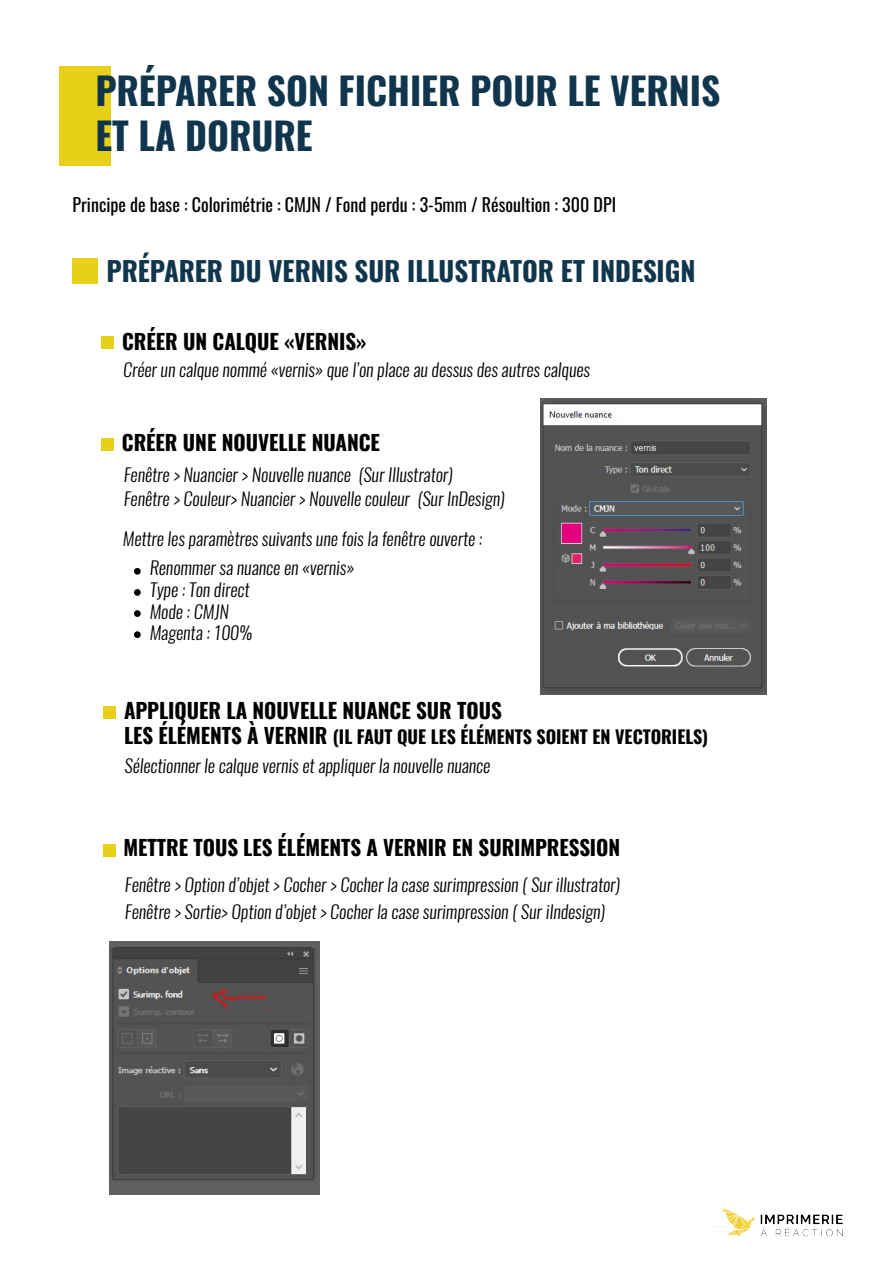
<style>
.page{position:relative;width:893px;height:1263px;background:#fff}
.page>*{position:absolute;margin:0;border:0;box-sizing:border-box;transform-origin:0 0}
.t1{font:700 37.5px/45px "Oswald";color:#10364d}
.t2{font:700 27px "Oswald";color:#10364d}
.t3{font:700 21px "Oswald";color:#000}
.t4{font:italic 300 18px/21.6px "Oswald";color:#000}
.t5{font:18px "Oswald";color:#000}
.t6{font:700 18px "Oswald";color:#000}
.s1{font-size:21px}
</style>
<div class="page">
<div style="left:59px;top:66px;width:52px;height:99px;background:#e8cf18"></div>
<div style="left:72px;top:258px;width:26px;height:25px;background:#e8cf18"></div>
<div style="left:101px;top:336px;width:13px;height:12px;background:#e8cf18"></div>
<div style="left:101px;top:438px;width:13px;height:13px;background:#e8cf18"></div>
<div style="left:103px;top:706px;width:13px;height:13px;background:#e8cf18"></div>
<div style="left:103px;top:844px;width:13px;height:12px;background:#e8cf18"></div>
<div style="left:134px;top:568px;width:7px;height:7px;background:#000;border-radius:50%"></div>
<div style="left:134px;top:589px;width:7px;height:7px;background:#000;border-radius:50%"></div>
<div style="left:134px;top:610px;width:7px;height:7px;background:#000;border-radius:50%"></div>
<div style="left:134px;top:631px;width:7px;height:7px;background:#000;border-radius:50%"></div>
<img style="left:722px;top:1208px;width:121px;height:29px">
<img style="left:110px;top:942px;width:210px;height:252px">
<img style="left:540px;top:398px;width:227px;height:297px">
<h1 class="t1" style="left:95px;top:65px;width:627px">PRÉPARER SON FICHIER POUR LE VERNIS<br>ET LA DORURE</h1>
<p class="t5" style="left:73px;top:189px;width:545px">Principe de base : Colorimétrie : CMJN / Fond perdu : 3-5mm / Résoultion : 300 DPI</p>
<h2 class="t2" style="left:106px;top:247px;width:591px">PRÉPARER DU VERNIS SUR ILLUSTRATOR ET INDESIGN</h2>
<p class="t3" style="left:122px;top:323px;width:246px">CRÉER UN CALQUE «VERNIS»</p>
<p class="t4" style="left:123px;top:359px;width:468px">Créer un calque nommé «vernis» que l’on place au dessus des autres calques</p>
<p class="t3" style="left:122px;top:424px;width:260px">CRÉER UNE NOUVELLE NUANCE</p>
<p class="t4" style="left:124px;top:462px;width:383px;line-height:24.5px">Fenêtre &gt; Nuancier &gt; Nouvelle nuance (Sur Illustrator)<br>Fenêtre &gt; Couleur&gt; Nuancier &gt; Nouvelle couleur (Sur InDesign)</p>
<p class="t4" style="left:123px;top:528px;width:361px">Mettre les paramètres suivants une fois la fenêtre ouverte :</p>
<p class="t4" style="left:150px;top:557px;width:206px">Renommer sa nuance en «vernis»<br>Type : Ton direct<br>Mode : CMJN<br>Magenta : 100%</p>
<p class="t3" style="left:124px;top:692px;width:379px">APPLIQUER LA NOUVELLE NUANCE SUR TOUS</p>
<p class="t6" style="left:124px;top:721px;width:586px"><span class="s1">LES ÉLÉMENTS À VERNIR</span> (IL FAUT QUE LES ÉLÉMENTS SOIENT EN VECTORIELS)</p>
<p class="t4" style="left:124px;top:754px;width:367px">Sélectionner le calque vernis et appliquer la nouvelle nuance</p>
<p class="t3" style="left:124px;top:829px;width:498px">METTRE TOUS LES ÉLÉMENTS A VERNIR EN SURIMPRESSION</p>
<p class="t4" style="left:125px;top:871px;width:497px;line-height:27px">Fenêtre &gt; Option d’objet &gt; Cocher &gt; Cocher la case surimpression ( Sur illustrator)<br>Fenêtre &gt; Sortie&gt; Option d’objet &gt; Cocher la case surimpression ( Sur iIndesign)</p>
</div>
